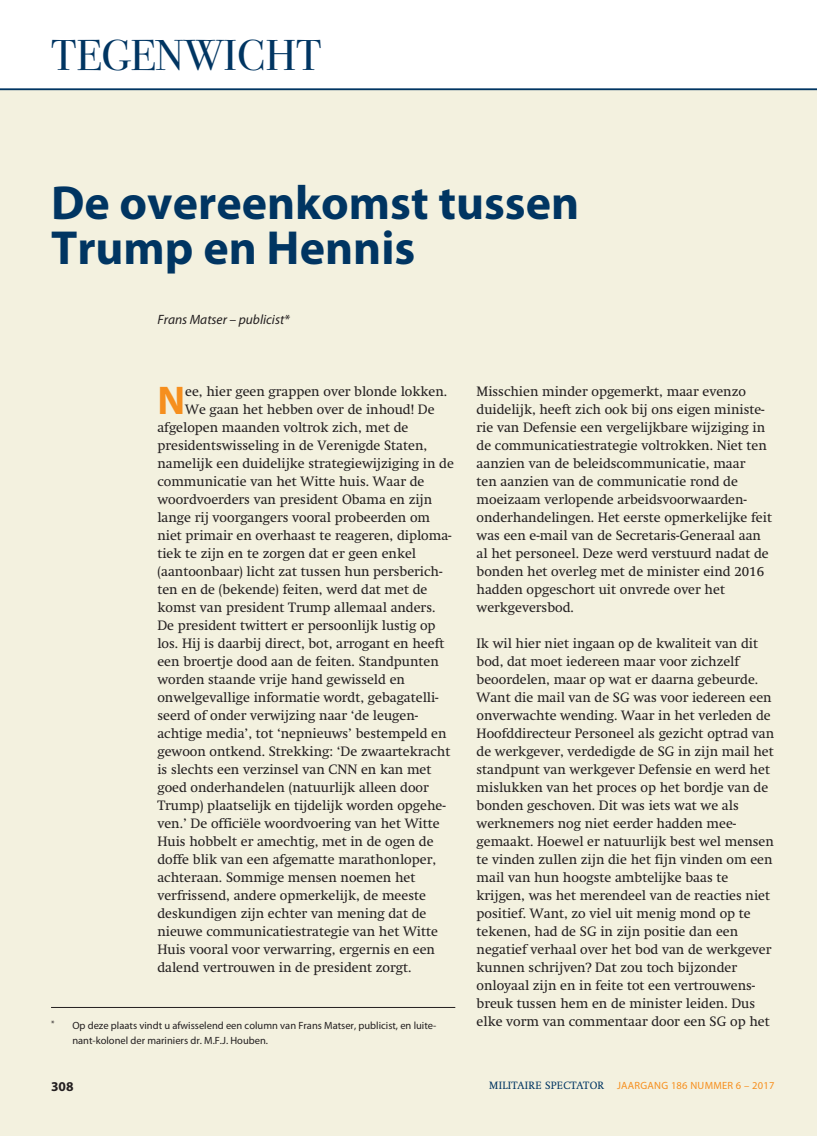
<style>
.page{position:relative;width:817px;height:1136px;background:#fff}
.page>*{position:absolute;margin:0;border:0;box-sizing:border-box;transform-origin:0 0}
.t1{font:700 48px/45px "Myriad Pro";color:#003562}
.t2{font:45px "Bodoni Seventytwo EF";color:#003562}
.t3{font:700 40.2px "Myriad Pro";color:#f68f1e}
.t4{font:13.5px/18px "Swift";color:#231f20}
.t5{font:italic 13.5px "Myriad Pro";color:#231f20}
.t6{font:700 13.5px "Myriad Pro";color:#231f20}
.t7{font:10.5px/15px "Myriad Pro";color:#231f20}
.t8{font:10.5px "Myriad Pro";letter-spacing:.025em;color:#f68f1e}
.s1{font-family:"Swift";color:#003562}
</style>
<div class="page">
<hr style="left:816px;top:89px;width:1px;height:1046px;background:#f3f1df">
<div style="left:0;top:89px;width:816px;height:1046px;background:#f3f1df"></div>
<hr style="left:0;top:89px;width:816px;height:1px;background:#003562">
<hr style="left:51px;top:1007px;width:404px;height:1px;background:#231f20">
<h2 class="t2" style="left:51px;top:30px;width:272px">TEGENWICHT</h2>
<h1 class="t1" style="left:51px;top:181px;width:529px">De overeenkomst tussen<br>Trump en Hennis</h1>
<p class="t5" style="left:157px;top:312px;width:134px">Frans Matser – publicist*</p>
<h3 class="t3" style="left:157px;top:378px;width:29px">N</h3>
<p class="t4" style="left:185px;top:382px;width:263px">ee, hier geen grappen over blonde lokken.</p>
<p class="t4" style="left:185px;top:400px;width:251px">We gaan het hebben over de inhoud! De</p>
<p class="t4" style="left:157px;top:418px;width:252px">afgelopen maanden voltrok zich, met de</p>
<p class="t4" style="left:157px;top:436px;width:271px">presidentswisseling in de Verenigde Staten,</p>
<p class="t4" style="left:157px;top:454px;width:298px">namelijk een duidelijke strategiewijziging in de</p>
<p class="t4" style="left:157px;top:472px;width:268px">communicatie van het Witte huis. Waar de</p>
<p class="t4" style="left:157px;top:490px;width:276px">woordvoerders van president Obama en zijn</p>
<p class="t4" style="left:157px;top:508px;width:274px">lange rij voorgangers vooral probeerden om</p>
<p class="t4" style="left:157px;top:526px;width:296px">niet primair en overhaast te reageren, diploma-</p>
<p class="t4" style="left:157px;top:544px;width:260px">tiek te zijn en te zorgen dat er geen enkel</p>
<p class="t4" style="left:157px;top:562px;width:286px">(aantoonbaar) licht zat tussen hun persberich-</p>
<p class="t4" style="left:157px;top:580px;width:271px">ten en de (bekende) feiten, werd dat met de</p>
<p class="t4" style="left:157px;top:598px;width:279px">komst van president Trump allemaal anders.</p>
<p class="t4" style="left:157px;top:616px;width:279px">De president twittert er persoonlijk lustig op</p>
<p class="t4" style="left:157px;top:634px;width:288px">los. Hij is daarbij direct, bot, arrogant en heeft</p>
<p class="t4" style="left:157px;top:652px;width:283px">een broertje dood aan de feiten. Standpunten</p>
<p class="t4" style="left:157px;top:670px;width:249px">worden staande vrije hand gewisseld en</p>
<p class="t4" style="left:157px;top:688px;width:283px">onwelgevallige informatie wordt, gebagatelli-</p>
<p class="t4" style="left:157px;top:706px;width:262px">seerd of onder verwijzing naar ‘de leugen-</p>
<p class="t4" style="left:157px;top:724px;width:290px">achtige media’, tot ‘nepnieuws’ bestempeld en</p>
<p class="t4" style="left:157px;top:742px;width:294px">gewoon ontkend. Strekking: ‘De zwaartekracht</p>
<p class="t4" style="left:157px;top:760px;width:275px">is slechts een verzinsel van CNN en kan met</p>
<p class="t4" style="left:157px;top:778px;width:273px">goed onderhandelen (natuurlijk alleen door</p>
<p class="t4" style="left:157px;top:796px;width:290px">Trump) plaatselijk en tijdelijk worden opgehe-</p>
<p class="t4" style="left:157px;top:814px;width:284px">ven.’ De officiële woordvoering van het Witte</p>
<p class="t4" style="left:157px;top:832px;width:278px">Huis hobbelt er amechtig, met in de ogen de</p>
<p class="t4" style="left:157px;top:850px;width:280px">doffe blik van een afgematte marathonloper,</p>
<p class="t4" style="left:157px;top:868px;width:259px">achteraan. Sommige mensen noemen het</p>
<p class="t4" style="left:157px;top:886px;width:270px">verfrissend, andere opmerkelijk, de meeste</p>
<p class="t4" style="left:157px;top:904px;width:270px">deskundigen zijn echter van mening dat de</p>
<p class="t4" style="left:157px;top:922px;width:282px">nieuwe communicatiestrategie van het Witte</p>
<p class="t4" style="left:157px;top:940px;width:279px">Huis vooral voor verwarring, ergernis en een</p>
<p class="t4" style="left:157px;top:958px;width:255px">dalend vertrouwen in de president zorgt.</p>
<p class="t7" style="left:72px;top:1018px;width:365px;text-indent:-21px"><sup>*</sup> Op deze plaats vindt u afwisselend een column van Frans Matser, publicist, en luite&shy;nant-kolonel der mariniers dr. M.F.J. Houben.</p>
<p class="t4" style="left:476px;top:382px;width:297px">Misschien minder opgemerkt, maar evenzo duidelijk, heeft zich ook bij ons eigen ministe&shy;rie van Defensie een vergelijkbare wijziging in de communicatiestrategie voltrokken. Niet ten aanzien van de beleidscommunicatie, maar<br>ten aanzien van de communicatie rond de moeizaam verlopende arbeidsvoorwaarden&shy;onderhandelingen. Het eerste opmerkelijke feit was een e-mail van de Secretaris-Generaal aan al het personeel. Deze werd verstuurd nadat de bonden het overleg met de minister eind 2016 hadden opgeschort uit onvrede over het werkgeversbod.</p>
<p class="t4" style="left:476px;top:634px;width:299px">Ik wil hier niet ingaan op de kwaliteit van dit bod, dat moet iedereen maar voor zichzelf beoordelen, maar op wat er daarna gebeurde.<br>Want die mail van de SG was voor iedereen een onverwachte wending. Waar in het verleden de Hoofddirecteur Personeel als gezicht optrad van de werkgever, verdedigde de SG in zijn mail het standpunt van werkgever Defensie en werd het mislukken van het proces op het bordje van de bonden geschoven. Dit was iets wat we als werknemers nog niet eerder hadden mee&shy;gemaakt. Hoewel er natuurlijk best wel mensen te vinden zullen zijn die het fijn vinden om een mail van hun hoogste ambtelijke baas te krijgen, was het merendeel van de reacties niet positief. Want, zo viel uit menig mond op te tekenen, had de SG in zijn positie dan een negatief verhaal over het bod van de werkgever kunnen schrijven? Dat zou toch bijzonder onloyaal zijn en in feite tot een vertrouwens&shy;breuk tussen hem en de minister leiden. Dus elke vorm van commentaar door een SG op het</p>
<p class="t6" style="left:51px;top:1078px;width:24px">308</p>
<p class="t8" style="left:489px;top:1079px;width:287px"><span class="s1">MILITAIRE SPECTATOR</span> JAARGANG 186 NUMMER 6 – 2017</p>
</div>
